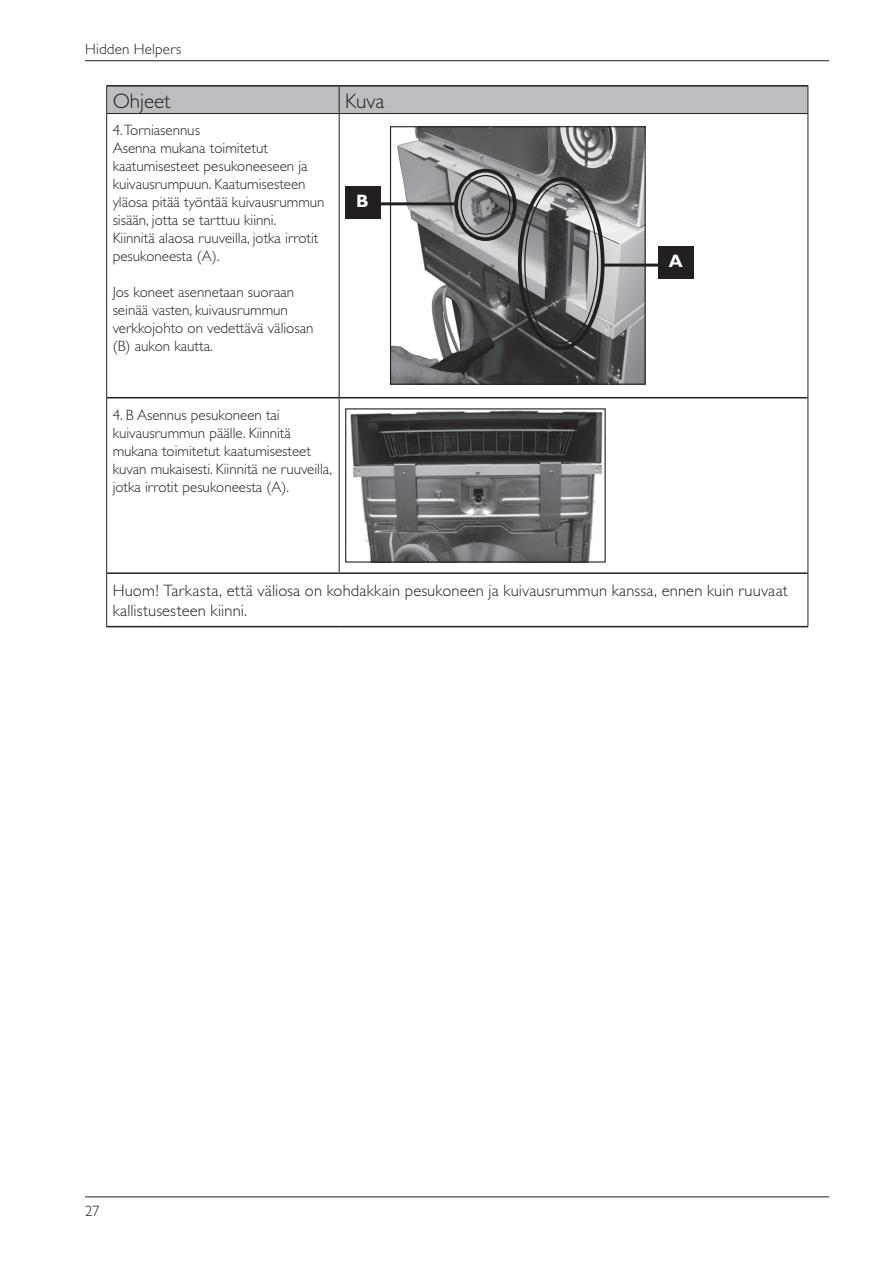
<style>
.page{position:relative;width:893px;height:1263px;background:#fff}
.page>*{position:absolute;margin:0;border:0;box-sizing:border-box;transform-origin:0 0}
.t1{font:300 21px "Gill Sans";color:#231f20}
.t2{font:700 18px "Gill Sans";color:#fff}
.t3{font:300 16.5px/19.8px "Gill Sans";letter-spacing:.01em;color:#231f20}
.t4{font:300 15px/18px "Gill Sans";color:#231f20}
</style>
<div class="page">
<hr style="left:85px;top:60px;width:744px;height:1px;background:#231f20">
<hr style="left:85px;top:1196px;width:744px;height:1px;background:#231f20">
<hr style="left:106px;top:85px;width:233px;height:2px;background:#231f20">
<hr style="left:339px;top:85px;width:469px;height:2px;background:#231f20">
<div style="left:106px;top:86px;width:702px;height:27px;background:#bcbdc0"></div>
<hr style="left:106px;top:113px;width:233px;height:1px;background:#231f20">
<hr style="left:106px;top:114px;width:1px;height:284px;background:#231f20">
<hr style="left:339px;top:114px;width:1px;height:283px;background:#231f20">
<hr style="left:807px;top:114px;width:1px;height:284px;background:#231f20">
<hr style="left:106px;top:398px;width:1px;height:175px;background:#231f20">
<hr style="left:339px;top:398px;width:1px;height:174px;background:#231f20">
<hr style="left:807px;top:398px;width:1px;height:175px;background:#231f20">
<hr style="left:106px;top:573px;width:1px;height:53px;background:#231f20">
<hr style="left:807px;top:573px;width:1px;height:53px;background:#231f20">
<hr style="left:339px;top:113px;width:469px;height:1px;background:#231f20">
<hr style="left:107px;top:397px;width:232px;height:1px;background:#231f20">
<hr style="left:107px;top:572px;width:232px;height:2px;background:#231f20">
<hr style="left:339px;top:397px;width:468px;height:1px;background:#231f20">
<hr style="left:339px;top:572px;width:468px;height:2px;background:#231f20">
<hr style="left:106px;top:626px;width:233px;height:1px;background:#231f20">
<hr style="left:339px;top:626px;width:469px;height:1px;background:#231f20">
<img style="left:392px;top:128px;width:252px;height:255px">
<div style="left:390px;top:126px;width:256px;height:259px;border:1px solid #231f20"></div>
<div style="left:518px;top:177px;width:87px;height:173px;border:4px solid #231f20;border-radius:50%"></div>
<hr style="left:603px;top:264px;width:61px;height:3px;background:#231f20">
<div style="left:658px;top:247px;width:36px;height:32px;background:#231f20"></div>
<div style="left:345px;top:186px;width:36px;height:33px;background:#231f20"></div>
<div style="left:454px;top:169px;width:63px;height:72px;border:4px solid #231f20;border-radius:50%"></div>
<div style="left:461px;top:175px;width:49px;height:60px;border:1px solid #231f20;border-radius:50%"></div>
<hr style="left:374px;top:202px;width:81px;height:3px;background:#231f20">
<img style="left:350px;top:410px;width:253px;height:151px">
<div style="left:345px;top:408px;width:261px;height:155px;border:1px solid #231f20"></div>
<p class="t4" style="left:85px;top:40px;width:98px">Hidden Helpers</p>
<h1 class="t1" style="left:113px;top:89px;width:59px">Ohjeet</h1>
<h1 class="t1" style="left:345px;top:89px;width:41px">Kuva</h1>
<p class="t4" style="left:113px;top:121px;width:213px">4.Torniasennus<br>Asenna mukana toimitetut kaatumisesteet pesukoneeseen ja kuivausrumpuun. Kaatumisesteen yläosa pitää työntää kuivausrummun sisään, jotta se tarttuu kiinni.<br>Kiinnitä alaosa ruuveilla, jotka irrotit pesukoneesta (A).</p>
<p class="t4" style="left:113px;top:283px;width:202px">Jos koneet asennetaan suoraan seinää vasten, kuivausrummun verkkojohto on vedettävä väliosan (B) aukon kautta.</p>
<p class="t2" style="left:356px;top:190px;width:14px">B</p>
<p class="t4" style="left:113px;top:406px;width:221px">4. B Asennus pesukoneen tai kuivausrummun päälle. Kiinnitä mukana toimitetut kaatumisesteet kuvan mukaisesti. Kiinnitä ne ruuveilla, jotka irrotit pesukoneesta (A).</p>
<p class="t2" style="left:669px;top:250px;width:16px">A</p>
<p class="t3" style="left:113px;top:581px;width:677px">Huom! Tarkasta, että väliosa on kohdakkain pesukoneen ja kuivausrummun kanssa, ennen kuin ruuvaat kallistusesteen kiinni.</p>
<p class="t4" style="left:85px;top:1202px;width:8px">27</p>
</div>
